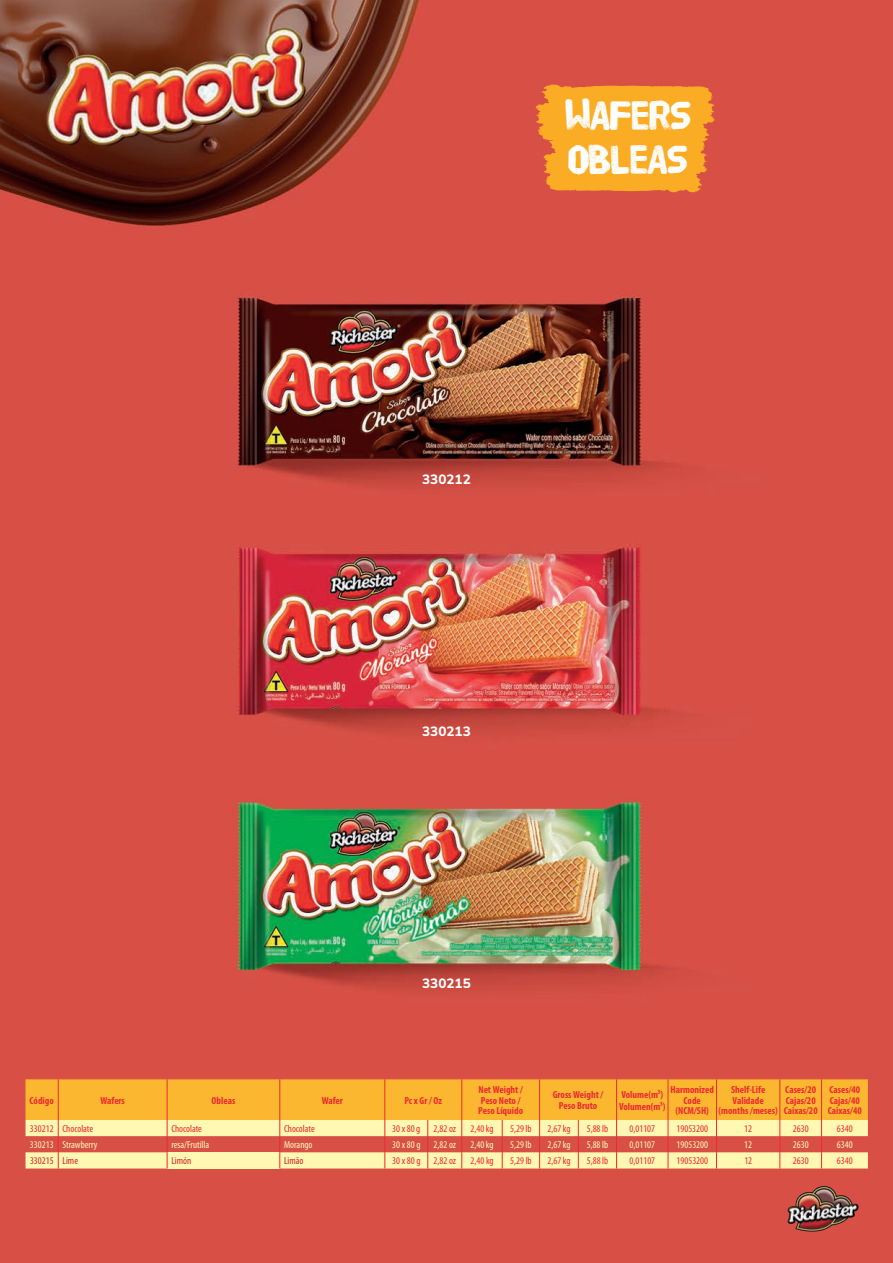
<style>
.page{position:relative;width:893px;height:1263px;background:#fff}
.page>*{position:absolute;margin:0;border:0;box-sizing:border-box;transform-origin:0 0}
.t1{font:42px/44.1px "HVD Poster";letter-spacing:-.05em;color:#fff}
.t2{font:800 13.5px "Nunito";color:#fff}
.h1_tabela{font:700 condensed 10.2px/10.5px "Myriad Pro";color:#ed2a31;text-align:center}
.corpo_tabela{font:condensed 10.2px "Myriad Pro";color:#ed2a31}
.corpo_tabela-2{font:condensed 10.2px "Myriad Pro";color:#fff8b2}
.DESCRIÇÃO{font:condensed 10.2px "Myriad Pro";color:#fff8b2}
.DESCRIÇÃO-2{font:condensed 10.2px "Myriad Pro";color:#ed2a31}
.DESCRIÇÃO-3{font:condensed 10.2px "Myriad Pro";color:#d1232a}
.corpo_tabela_E{font:condensed 10.2px "Myriad Pro";color:#ed2a31}
.corpo_tabela_E-2{font:condensed 10.2px "Myriad Pro";color:#fff8b2}
.corpo_tabela_E-3{font:condensed 10.2px "Myriad Pro";color:#d1232a}
</style>
<div class="page">
<img style="left:0;top:0;width:893px;height:1263px">
<svg style="left:536px;top:85px;width:179px;height:107px;background:#f5a028"></svg>
<img style="left:783px;top:1183px;width:80px;height:51px">
<svg style="left:26px;top:1079px;width:842px;height:89px;background:#f6b862"></svg>
<p class="t1" style="left:564px;top:94px;width:130px">WAFERS<br>OBLEAS</p>
<p class="t2" style="left:422px;top:470px;width:50px">330212</p>
<p class="t2" style="left:422px;top:722px;width:50px">330213</p>
<p class="t2" style="left:422px;top:974px;width:50px">330215</p>
<p class="h1_tabela" style="left:30px;top:1095px;width:26px">Código</p>
<p class="h1_tabela" style="left:100px;top:1095px;width:26px">Wafers</p>
<p class="h1_tabela" style="left:212px;top:1095px;width:25px">Obleas</p>
<p class="h1_tabela" style="left:322px;top:1095px;width:23px">Wafer</p>
<p class="h1_tabela" style="left:404px;top:1095px;width:39px">Pc x Gr / Oz</p>
<p class="h1_tabela" style="left:478px;top:1084px;width:46px">Net Weight /</p>
<p class="h1_tabela" style="left:481px;top:1095px;width:41px">Peso Neto /</p>
<p class="h1_tabela" style="left:478px;top:1105px;width:46px">Peso Líquido</p>
<p class="h1_tabela" style="left:553px;top:1089px;width:52px">Gross Weight /<br>Peso Bruto</p>
<p class="h1_tabela" style="left:619px;top:1088px;width:48px;line-height:12px;text-align:left">Volume(m³)<br>Volumen(m³)</p>
<p class="h1_tabela" style="left:671px;top:1084px;width:45px">Harmonized<br>Code (NCM/SH)</p>
<p class="h1_tabela" style="left:731px;top:1084px;width:36px;text-align:left">Shelf-Life<br>Validade</p>
<p class="h1_tabela" style="left:785px;top:1084px;width:32px">Cases/20</p>
<p class="h1_tabela" style="left:786px;top:1095px;width:31px">Cajas/20</p>
<p class="h1_tabela" style="left:784px;top:1105px;width:35px">Caixas/20</p>
<p class="h1_tabela" style="left:719px;top:1105px;width:61px">(months /meses)</p>
<p class="h1_tabela" style="left:829px;top:1084px;width:32px">Cases/40</p>
<p class="h1_tabela" style="left:830px;top:1095px;width:31px">Cajas/40</p>
<p class="h1_tabela" style="left:828px;top:1105px;width:35px">Caixas/40</p>
<p class="corpo_tabela_E" style="left:30px;top:1122px;width:25px">330212</p>
<p class="DESCRIÇÃO-2" style="left:63px;top:1122px;width:32px">Chocolate</p>
<p class="DESCRIÇÃO-2" style="left:171px;top:1122px;width:32px">Chocolate</p>
<p class="DESCRIÇÃO-2" style="left:284px;top:1122px;width:32px">Chocolate</p>
<p class="corpo_tabela" style="left:392px;top:1122px;width:30px">30 x 80 g</p>
<p class="corpo_tabela" style="left:434px;top:1122px;width:24px">2,82 oz</p>
<p class="corpo_tabela" style="left:470px;top:1122px;width:24px">2,40 kg</p>
<p class="corpo_tabela" style="left:510px;top:1122px;width:23px">5,29 lb</p>
<p class="corpo_tabela" style="left:547px;top:1122px;width:24px">2,67 kg</p>
<p class="corpo_tabela" style="left:587px;top:1122px;width:23px">5,88 lb</p>
<p class="corpo_tabela" style="left:629px;top:1122px;width:27px">0,01107</p>
<p class="corpo_tabela" style="left:676px;top:1122px;width:33px">19053200</p>
<p class="corpo_tabela" style="left:744px;top:1122px;width:9px">12</p>
<p class="corpo_tabela" style="left:793px;top:1122px;width:17px">2630</p>
<p class="corpo_tabela" style="left:837px;top:1122px;width:17px">6340</p>
<p class="corpo_tabela_E-2" style="left:30px;top:1138px;width:25px">330213</p>
<p class="DESCRIÇÃO" style="left:63px;top:1138px;width:36px">Strawberry</p>
<p class="DESCRIÇÃO" style="left:171px;top:1138px;width:39px">resa/Frutilla</p>
<p class="DESCRIÇÃO" style="left:284px;top:1138px;width:30px">Morango</p>
<p class="corpo_tabela-2" style="left:392px;top:1138px;width:30px">30 x 80 g</p>
<p class="corpo_tabela-2" style="left:434px;top:1138px;width:24px">2,82 oz</p>
<p class="corpo_tabela-2" style="left:471px;top:1138px;width:24px">2,40 kg</p>
<p class="corpo_tabela-2" style="left:510px;top:1138px;width:23px">5,29 lb</p>
<p class="corpo_tabela-2" style="left:547px;top:1138px;width:24px">2,67 kg</p>
<p class="corpo_tabela-2" style="left:587px;top:1138px;width:23px">5,88 lb</p>
<p class="corpo_tabela-2" style="left:629px;top:1138px;width:27px">0,01107</p>
<p class="corpo_tabela-2" style="left:677px;top:1138px;width:33px">19053200</p>
<p class="corpo_tabela-2" style="left:744px;top:1138px;width:9px">12</p>
<p class="corpo_tabela-2" style="left:793px;top:1138px;width:17px">2630</p>
<p class="corpo_tabela-2" style="left:837px;top:1138px;width:17px">6340</p>
<p class="corpo_tabela_E-3" style="left:30px;top:1155px;width:25px">330215</p>
<p class="DESCRIÇÃO-3" style="left:63px;top:1155px;width:17px">Lime</p>
<p class="DESCRIÇÃO-3" style="left:171px;top:1155px;width:21px">Limón</p>
<p class="DESCRIÇÃO-3" style="left:284px;top:1155px;width:21px">Limão</p>
<p class="corpo_tabela" style="left:392px;top:1155px;width:30px">30 x 80 g</p>
<p class="corpo_tabela" style="left:434px;top:1155px;width:24px">2,82 oz</p>
<p class="corpo_tabela" style="left:471px;top:1155px;width:24px">2,40 kg</p>
<p class="corpo_tabela" style="left:510px;top:1155px;width:23px">5,29 lb</p>
<p class="corpo_tabela" style="left:548px;top:1155px;width:24px">2,67 kg</p>
<p class="corpo_tabela" style="left:587px;top:1155px;width:23px">5,88 lb</p>
<p class="corpo_tabela" style="left:630px;top:1155px;width:27px">0,01107</p>
<p class="corpo_tabela" style="left:677px;top:1155px;width:33px">19053200</p>
<p class="corpo_tabela" style="left:744px;top:1155px;width:9px">12</p>
<p class="corpo_tabela" style="left:793px;top:1155px;width:17px">2630</p>
<p class="corpo_tabela" style="left:837px;top:1155px;width:17px">6340</p>
</div>
